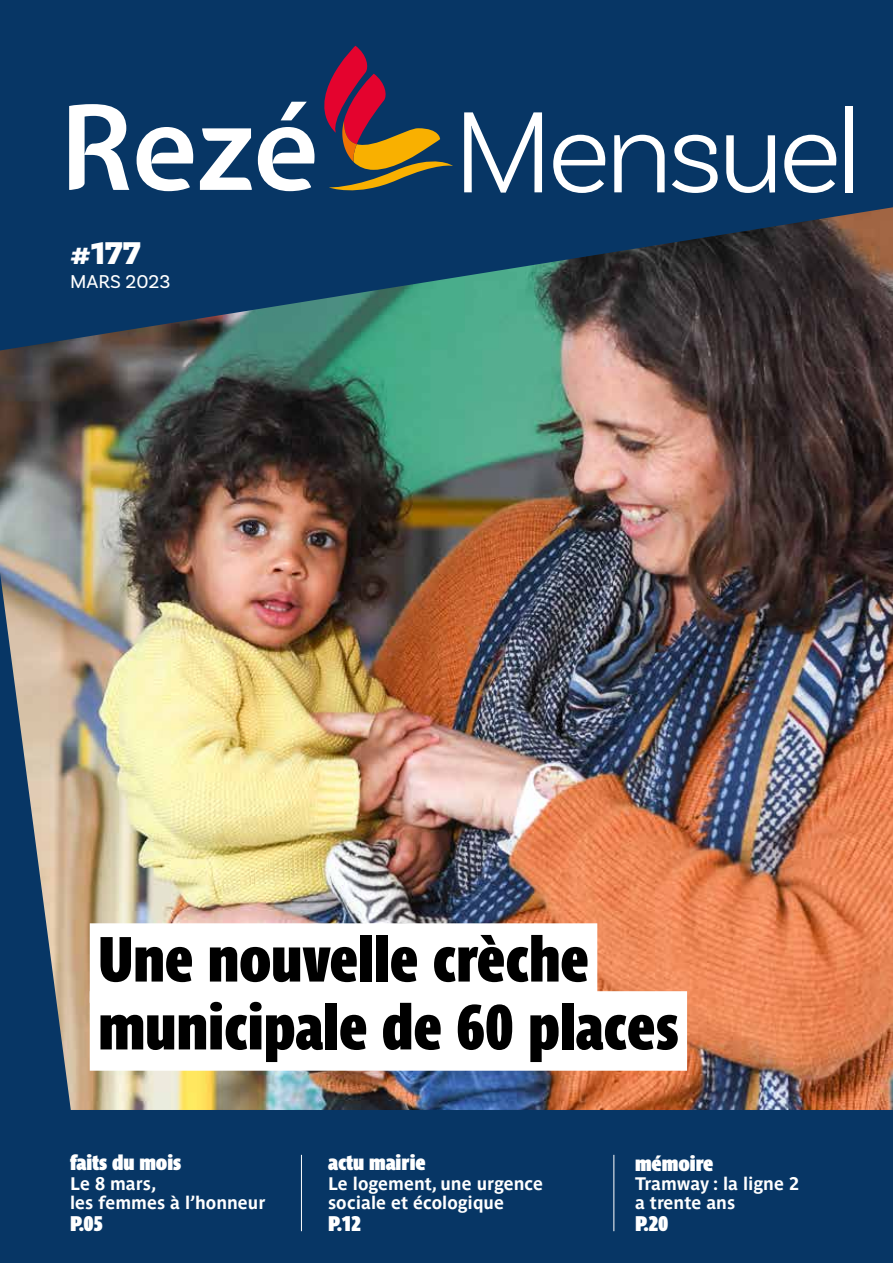
<style>
.page{position:relative;width:893px;height:1263px;background:#fff}
.page>*{position:absolute;margin:0;border:0;box-sizing:border-box;transform-origin:0 0}
.t1{font:300 121.8px "Basic Sans";letter-spacing:-.05em;color:#fff}
.TITRE{font:63px "Parisine Std Comp Sombre";color:#000}
.t2{font:900 33px "Basic Sans";color:#fff}
.SURTITRE-_appel{font:700 21px "Parisine Std Comp Sombre";color:#fff}
.PAGE_-_appel{font:700 21px "Parisine Std Comp Sombre";color:#fff}
.t3{font:19.5px "Basic Sans";color:#fff}
.TEXTE_COURANT_-_appe{font:700 18px/19.2px "Parisine Std";color:#fff}
</style>
<div class="page">
<img style="left:0;top:0;width:893px;height:1263px">
<svg style="left:69px;top:104px;width:60px;height:86px"></svg>
<svg style="left:200px;top:128px;width:52px;height:62px"></svg>
<svg style="left:137px;top:127px;width:56px;height:64px"></svg>
<svg style="left:258px;top:46px;width:195px;height:152px;background:#4a4c60"></svg>
<hr style="left:301px;top:1155px;width:1px;height:76px;background:#fff">
<hr style="left:613px;top:1155px;width:1px;height:76px;background:#fff">
<div style="left:90px;top:923px;width:507px;height:80px;background:#fff"></div>
<div style="left:90px;top:991px;width:597px;height:80px;background:#fff"></div>
<p class="t2" style="left:70px;top:233px;width:72px">#177</p>
<p class="t3" style="left:70px;top:270px;width:102px">MARS 2023</p>
<p class="t1" style="left:453px;top:79px;width:411px">Mensuel</p>
<p class="TITRE" style="left:98px;top:922px;width:492px">Une nouvelle crèche</p>
<p class="TITRE" style="left:98px;top:990px;width:582px">municipale de 60 places</p>
<p class="SURTITRE-_appel" style="left:70px;top:1150px;width:113px">faits du mois</p>
<p class="TEXTE_COURANT_-_appe" style="left:70px;top:1173px;width:197px">Le 8 mars,<br>les femmes à l’honneur</p>
<p class="PAGE_-_appel" style="left:70px;top:1211px;width:34px">P.05</p>
<p class="SURTITRE-_appel" style="left:328px;top:1150px;width:99px">actu mairie</p>
<p class="TEXTE_COURANT_-_appe" style="left:328px;top:1173px;width:217px">Le logement, une urgence sociale et écologique</p>
<p class="PAGE_-_appel" style="left:328px;top:1211px;width:34px">P.12</p>
<p class="SURTITRE-_appel" style="left:635px;top:1150px;width:80px">mémoire</p>
<p class="TEXTE_COURANT_-_appe" style="left:635px;top:1174px;width:166px">Tramway : la ligne 2 a trente ans</p>
<p class="PAGE_-_appel" style="left:635px;top:1211px;width:34px">P.20</p>
</div>
